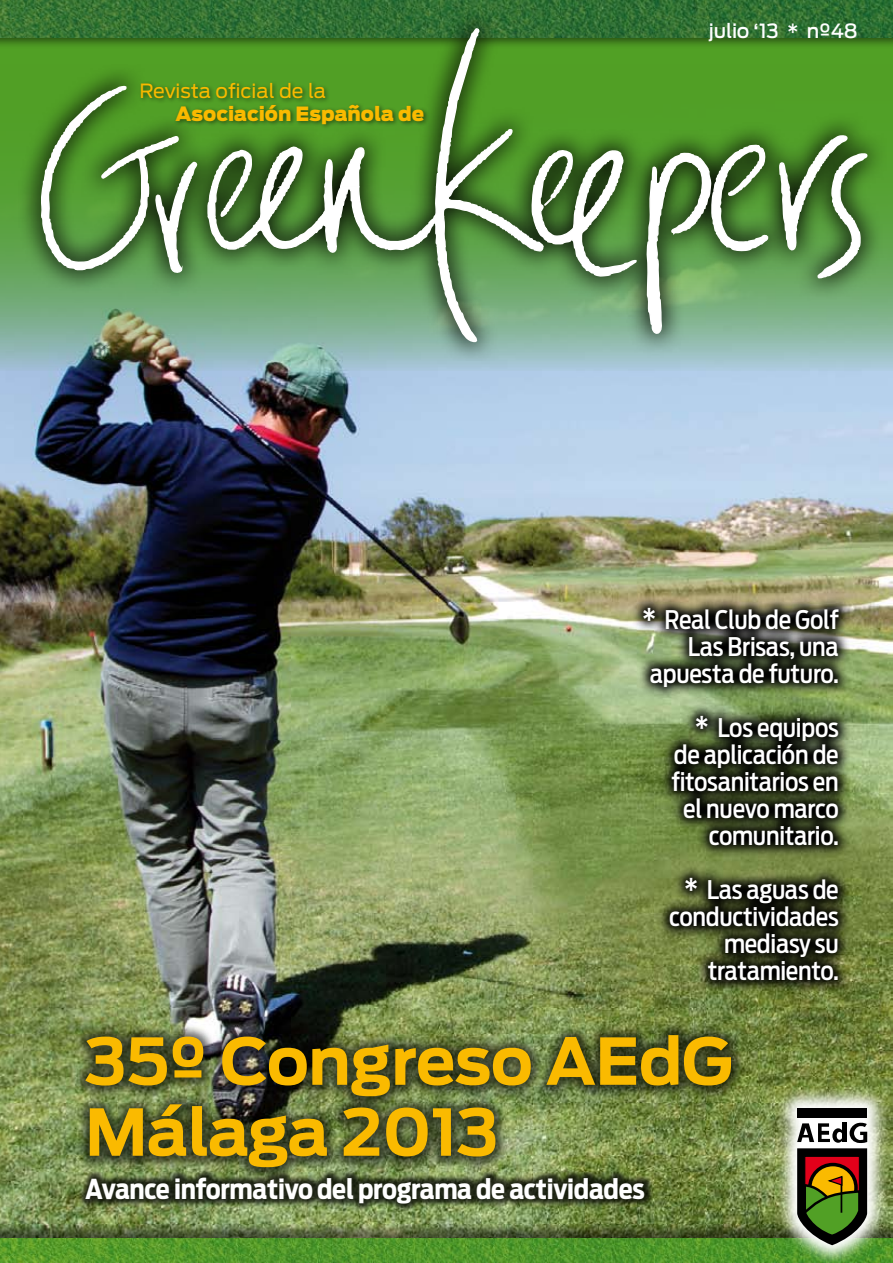
<style>
.page{position:relative;width:893px;height:1263px;background:#fff}
.page>*{position:absolute;margin:0;border:0;box-sizing:border-box;transform-origin:0 0}
.t1{font:700 64.05px/70.9px "Antenna";letter-spacing:-.01em;color:#faba00}
.t2{font:700 27.15px "Antenna Cond";letter-spacing:-.01em;color:#fff}
.t3{font:500 25.5px/27px "Antenna Cond";letter-spacing:-.01em;color:#fff;text-align:right}
.t4{font:900 19.5px "Antenna";color:#faba00}
.t5{font:19.5px "Antenna";color:#faba00}
.t6{font:500 19.5px "Antenna";letter-spacing:-.01em;color:#fff}
.s1{font-size:28.5px}
</style>
<div class="page">
<img style="left:0;top:371px;width:893px;height:850px">
<svg style="left:0;top:49px;width:893px;height:322px;background:#7fac8e"></svg>
<div style="left:0;top:1221px;width:893px;height:42px;background:#000;opacity:.5"></div>
<img style="left:0;top:0;width:893px;height:38px">
<img style="left:0;top:1238px;width:893px;height:25px">
<svg style="left:15px;top:3px;width:871px;height:358px;background:#58964a"></svg>
<svg style="left:210px;top:27px;width:305px;height:120px;background:#4d902b"></svg>
<svg style="left:780px;top:135px;width:89px;height:144px"></svg>
<svg style="left:40px;top:85px;width:157px;height:188px;background:#63964d"></svg>
<svg style="left:645px;top:144px;width:124px;height:193px"></svg>
<svg style="left:207px;top:147px;width:430px;height:196px;background:#739f6c"></svg>
<img style="left:773px;top:1084px;width:115px;height:179px">
<div style="left:797px;top:1108px;width:70px;height:9px;background:#000"></div>
<svg style="left:797px;top:1122px;width:70px;height:123px;background:#6e663e"></svg>
<div style="left:71px;top:1021px;width:672px;height:159px;background:#000;opacity:.6"></div>
<div style="left:77px;top:1167px;width:576px;height:44px;background:#000;opacity:.75"></div>
<svg style="left:629px;top:592px;width:221px;height:399px;background:#464f2e"></svg>
<p class="t5" style="left:140px;top:80px;width:188px">Revista oficial de la</p>
<p class="t4" style="left:175px;top:102px;width:250px">Asociación Española de</p>
<p class="t6" style="left:709px;top:19px;width:150px">julio ‘13 * nº48</p>
<p class="t3" style="left:642px;top:606px;width:198px"><span class="s1">*</span> Real Club de Golf<br>Las Brisas, una apuesta de futuro.</p>
<p class="t3" style="left:671px;top:714px;width:169px"><span class="s1">*</span> Los equipos de aplicación de fitosanitarios en el nuevo marco comunitario.</p>
<p class="t3" style="left:669px;top:876px;width:171px"><span class="s1">*</span> Las aguas de conductividades mediasy su tratamiento.</p>
<h1 class="t1" style="left:85px;top:1026px;width:649px">35º Congreso AEdG<br>Málaga 2013</h1>
<p class="t2" style="left:85px;top:1172px;width:561px">Avance informativo del programa de actividades</p>
</div>
